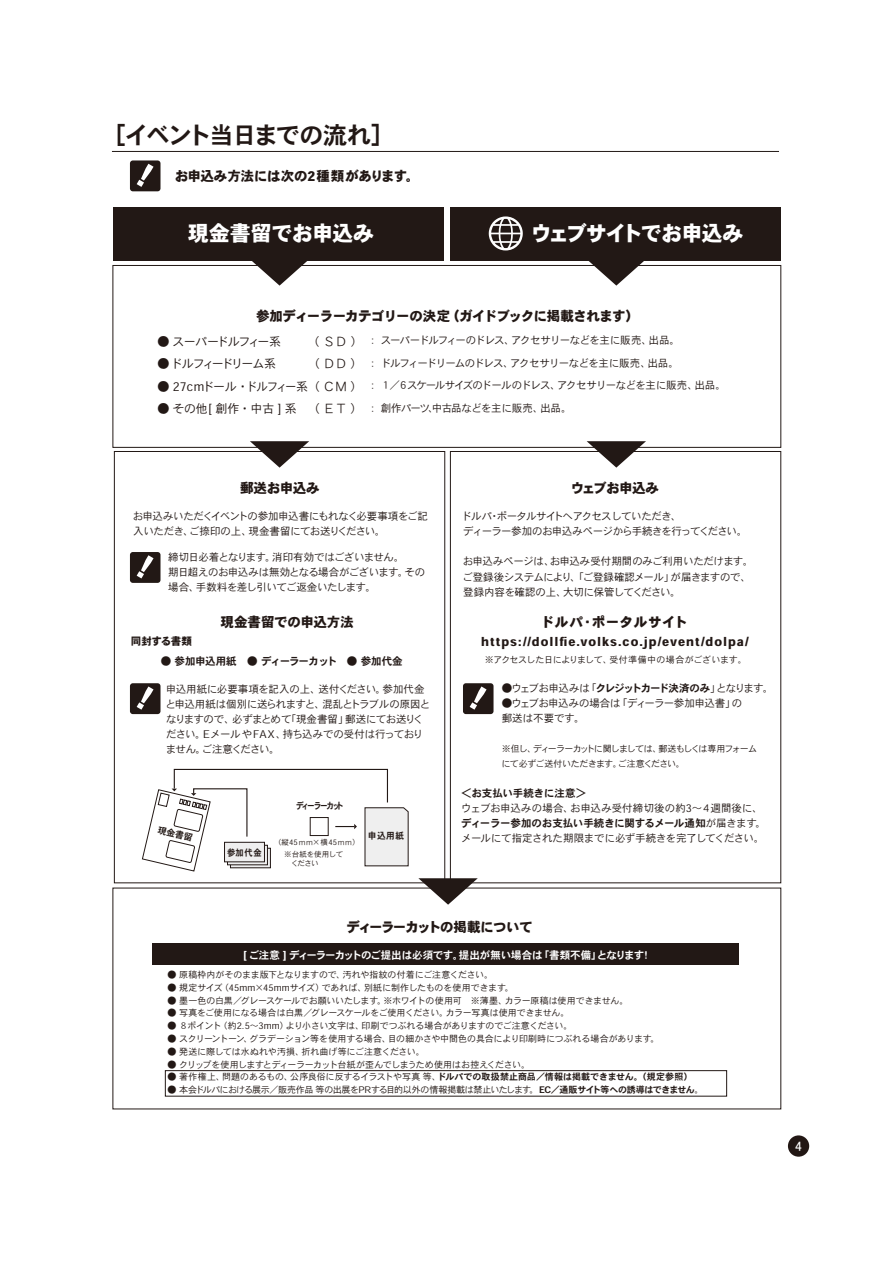
<style>
.page{position:relative;width:893px;height:1263px;background:#fff}
.page>*{position:absolute;margin:0;border:0;box-sizing:border-box;transform-origin:0 0}
.t1{font:24px "Heisei Kaku Go Std W7";letter-spacing:-.085em;color:#221815}
.t2{font:21px "Heisei Kaku Go Std W9";letter-spacing:-.035em;color:#fff}
.t3{font:21px "Heisei Kaku Go Std W9";letter-spacing:-.015em;color:#fff}
.t4{font:13.5px "Heisei Kaku Go Std W9";letter-spacing:-.05em;color:#221815}
.t5{font:13.5px "Heisei Kaku Go Std W9";letter-spacing:-.01em;color:#221815}
.t6{font:13.5px "Heisei Kaku Go Std W9";letter-spacing:-.075em;color:#221815}
.t7{font:13.5px "Heisei Kaku Go Std W9";letter-spacing:-.03em;color:#221815}
.t8{font:13.5px "Heisei Kaku Go Std W9";letter-spacing:.04em;color:#221815}
.t9{font:13.5px "Heisei Kaku Go Std W9";color:#221815}
.t10{font:13.5px "MS P Gothic";color:#fff}
.t11{font:12px/22.5px "Heisei Kaku Go Std W3";letter-spacing:-.075em;color:#221815}
.t12{font:12px "Heisei Kaku Go Std W9";letter-spacing:.08em;color:#221815}
.t13{font:12px "Heisei Kaku Go Std W3";letter-spacing:-.15em;color:#221815}
.t14{font:10.5px/15px "Heisei Kaku Go Std W3";letter-spacing:-.03em;color:#221815}
.t15{font:10.5px/15px "Heisei Kaku Go Std W3";letter-spacing:-.05em;color:#221815}
.t16{font:10.5px/22.5px "Heisei Kaku Go Std W3";letter-spacing:-.07em;color:#221815}
.t17{font:10.5px/15px "Heisei Kaku Go Std W3";letter-spacing:-.075em;color:#221815}
.t18{font:10.5px "Heisei Kaku Go Std W7";letter-spacing:-.03em;color:#fff}
.t19{font:10.5px "Heisei Kaku Go Std W3";letter-spacing:.005em;color:#221815}
.t20{font:10.5px "Heisei Kaku Go Std W7";letter-spacing:-.015em;color:#221815}
.t21{font:10.5px "Heisei Kaku Go Std W3";letter-spacing:-.085em;color:#221815}
.t22{font:10.5px "Heisei Kaku Go Std W7";letter-spacing:-.04em;color:#221815}
.t23{font:10.5px "Heisei Kaku Go Std W7";letter-spacing:.005em;color:#221815}
.t24{font:10.5px "Heisei Kaku Go Std W9";letter-spacing:-.04em;color:#221815}
.t25{font:9px "Heisei Kaku Go Std W3";letter-spacing:-.03em;color:#221815}
.t26{font:9px "Heisei Kaku Go Std W3";letter-spacing:-.05em;color:#221815}
.t27{font:9px/15px "Heisei Kaku Go Std W3";letter-spacing:-.085em;color:#221815}
.t28{font:9px "Heisei Kaku Go Std W3";letter-spacing:-.01em;color:#221815}
.t29{font:9px "Heisei Kaku Go Std W7";letter-spacing:-.245em;color:#221815;scale:.85 1}
.t30{font:9px "Heisei Kaku Go Std W7";letter-spacing:-.125em;color:#221815;scale:.96 1}
.t31{font:9px "Heisei Kaku Go Std W7";letter-spacing:-.125em;color:#221815;scale:.92 1}
.t32{font:9px "Heisei Kaku Go Std W7";letter-spacing:-.125em;color:#221815}
.t33{font:7.5px "Heisei Kaku Go Std W3";letter-spacing:.02em;color:#221815}
.t34{font:7.5px/9px "Heisei Kaku Go Std W3";letter-spacing:-.05em;color:#221815}
.s1{font-family:"Heisei Kaku Go Std W7"}
.s2{font-family:"Heisei Kaku Go Std W3"}
</style>
<div class="page">
<div style="left:788px;top:1135px;width:21px;height:22px;background:#221714;border-radius:50%"></div>
<hr style="left:112px;top:151px;width:667px;height:1px;background:#221815">
<div style="left:113px;top:207px;width:330px;height:53px;background:#221815"></div>
<div style="left:113px;top:265px;width:668px;height:183px;border:1px solid #221815"></div>
<div style="left:450px;top:207px;width:331px;height:53px;background:#221815"></div>
<svg style="left:250px;top:260px;width:59px;height:26px"></svg>
<svg style="left:587px;top:260px;width:59px;height:26px"></svg>
<svg style="left:250px;top:441px;width:59px;height:27px"></svg>
<svg style="left:587px;top:441px;width:59px;height:27px"></svg>
<div style="left:130px;top:552px;width:30px;height:31px;background:#221815;border-radius:3px"></div>
<svg style="left:137px;top:555px;width:17px;height:23px"></svg>
<div style="left:130px;top:160px;width:30px;height:31px;background:#221815;border-radius:3px"></div>
<svg style="left:137px;top:164px;width:17px;height:23px"></svg>
<div style="left:463px;top:683px;width:30px;height:31px;background:#221815;border-radius:3px"></div>
<svg style="left:470px;top:686px;width:17px;height:24px"></svg>
<div style="left:130px;top:683px;width:30px;height:31px;background:#221815;border-radius:3px"></div>
<svg style="left:137px;top:686px;width:17px;height:24px"></svg>
<svg style="left:418px;top:878px;width:60px;height:27px"></svg>
<svg style="left:142px;top:768px;width:267px;height:103px"></svg>
<div style="left:153px;top:944px;width:586px;height:21px;background:#221815"></div>
<div style="left:165px;top:1070px;width:562px;height:26px;border:1px solid #221815"></div>
<svg style="left:489px;top:216px;width:34px;height:34px"></svg>
<h1 class="t1" style="left:102px;top:120px;width:293px">［イベント当日までの流れ］</h1>
<h3 class="t5" style="left:175px;top:167px;width:246px">お申込み方法には次の2種類があります。</h3>
<h2 class="t3" style="left:188px;top:220px;width:188px">現金書留でお申込み</h2>
<h2 class="t2" style="left:531px;top:220px;width:214px">ウェブサイトでお申込み</h2>
<h3 class="t4" style="left:256px;top:307px;width:384px">参加ディーラーカテゴリーの決定（ガイドブックに掲載されます）</h3>
<h3 class="t11" style="left:157px;top:330px;width:125px">● スーパードルフィー系</h3>
<h3 class="t13" style="left:157px;top:356px;width:120px">● ドルフィードリーム系</h3>
<h3 class="t11" style="left:157px;top:375px;width:206px">● 27c mドール・ドルフィー系（ＣＭ ）</h3>
<h3 class="t11" style="left:157px;top:397px;width:141px">● その他[ 創作・中古 ] 系</h3>
<p class="t16" style="left:367px;top:329px;width:360px">： スーパードルフィーのドレス、アクセサリーなどを主に販売、出品。<br>： ドルフィードリームのドレス、アクセサリーなどを主に販売、出品。<br>： １／６スケールサイズのドールのドレス、アクセサリーなどを主に販売、出品。： 創作パーツ、中古品などを主に販売、出品。</p>
<h3 class="t11" style="left:308px;top:330px;width:56px">（ＳＤ ）（ ＤＤ ）</h3>
<h3 class="t11" style="left:308px;top:397px;width:56px">（ ＥＴ ）</h3>
<h3 class="t7" style="left:240px;top:479px;width:81px">郵送お申込み</h3>
<h3 class="t7" style="left:571px;top:479px;width:90px">ウェブお申込み</h3>
<p class="t15" style="left:133px;top:509px;width:297px">お申込みいただくイベントの参加申込書にもれなく必要事項をご記入いただき、ご捺印の上、現金書留にてお送りください。</p>
<p class="t15" style="left:168px;top:549px;width:259px">締切日必着となります。消印有効ではございません。<br>期日超えのお申込みは無効となる場合がございます。その場合、手数料を差し引いてご返金いたします。</p>
<p class="t17" style="left:462px;top:509px;width:287px">ドルパ・ポータルサイトへアクセスしていただき、<br>ディーラー参加のお申込みページから手続きを行ってください。</p>
<p class="t14" style="left:462px;top:554px;width:292px">お申込みページは、お申込み受付期間のみご利用いただけます。ご登録後システムにより、「ご登録確認メール」が届きますので、登録内容を確認の上、大切に保管してください。</p>
<h3 class="t9" style="left:220px;top:613px;width:135px">現金書留での申込方法</h3>
<p class="t24" style="left:131px;top:634px;width:62px">同封する書類</p>
<p class="t22" style="left:161px;top:654px;width:243px">● 参加申込用紙　● ディーラーカット　● 参加代金</p>
<h3 class="t8" style="left:541px;top:613px;width:148px">ドルパ・ポータルサイト</h3>
<h3 class="t12" style="left:481px;top:634px;width:269px">https://dollfie.volks.co.jp/event/dolpa/</h3>
<p class="t25" style="left:485px;top:654px;width:263px">※アクセスした日によりまして、受付準備中の場合がございます。</p>
<p class="t14" style="left:165px;top:681px;width:267px">申込用紙に必要事項を記入の上、送付ください。参加代金と申込用紙は個別に送られますと、混乱とトラブルの原因となりますので、必ずまとめて「現金書留」郵送にてお送りください。EメールやFAX、持ち込みでの受付は行っておりません。ご注意ください。</p>
<p class="t21" style="left:502px;top:682px;width:273px">●ウェブお申込みは「<span class="s1">クレジットカード決済のみ</span>」となります。</p>
<p class="t14" style="left:502px;top:696px;width:242px">●ウェブお申込みの場合は「ディーラー参加申込書」の郵送は不要です。</p>
<p class="t27" style="left:501px;top:742px;width:257px">※但し、ディーラーカットに関しましては、郵送もしくは専用フォームにて必ずご送付いただきます。ご注意ください。</p>
<p class="t32" style="left:159px;top:824px;width:37px;rotate:13deg">現金書留</p>
<p class="t31" style="left:227px;top:847px;width:39px">参加代金</p>
<p class="t29" style="left:296px;top:801px;width:58px">ディーラーカット</p>
<p class="t33" style="left:274px;top:837px;width:87px">（縦45ｍｍ×横45ｍｍ）</p>
<p class="t34" style="left:284px;top:850px;width:61px">※台紙を使用して　ください</p>
<p class="t30" style="left:368px;top:830px;width:39px">申込用紙</p>
<p class="t23" style="left:461px;top:786px;width:126px">＜お支払い手続きに注意＞</p>
<p class="t19" style="left:461px;top:801px;width:303px">ウェブお申込みの場合、お申込み受付締切後の約3～４週間後に、</p>
<p class="t20" style="left:461px;top:816px;width:306px">ディーラー参加のお支払い手続きに関するメール通知<span class="s2">が届きます。</span></p>
<p class="t14" style="left:461px;top:830px;width:305px">メールにて指定された期限までに必ず手続きを完了してください。</p>
<h3 class="t6" style="left:347px;top:918px;width:188px">ディーラーカットの掲載について</h3>
<p class="t18" style="left:243px;top:949px;width:410px">[ ご注意 ] ディーラーカットのご提出は必須です。提出が無い場合は「書類不備」となります！</p>
<p class="t25" style="left:168px;top:969px;width:327px">● 原稿枠内がそのまま版下となりますので、汚れや指紋の付着にご注意ください。</p>
<p class="t28" style="left:168px;top:982px;width:348px">● 規定サイズ（45mm×45mmサイズ）であれば、別紙に制作したものを使用できます。</p>
<p class="t25" style="left:168px;top:994px;width:462px">● 墨一色の白黒／グレースケールでお願いいたします。※ホワイトの使用可　※薄墨、カラー原稿は使用できません。</p>
<p class="t25" style="left:168px;top:1007px;width:403px">● 写真をご使用になる場合は白黒／グレースケールをご使用ください。カラー写真は使用できません。</p>
<p class="t25" style="left:168px;top:1020px;width:406px">● ８ポイント（約2.5～3mm）より小さい文字は、印刷でつぶれる場合がありますのでご注意ください。</p>
<p class="t25" style="left:168px;top:1033px;width:493px">● スクリーントーン、グラデーション等を使用する場合、目の細かさや中間色の具合により印刷時につぶれる場合があります。</p>
<p class="t25" style="left:168px;top:1045px;width:259px">● 発送に際しては水ぬれや汚損、折れ曲げ等にご注意ください。</p>
<p class="t26" style="left:168px;top:1058px;width:364px">● クリップを使用しますとディーラーカット台紙が歪んでしまうため使用はお控えください。</p>
<p class="t25" style="left:168px;top:1071px;width:526px">● 著作権上、問題のあるもの、公序良俗に反するイラストや写真 等、<span class="s1">ドルパでの取扱禁止商品／情報は掲載できません。（規定参照）</span></p>
<p class="t26" style="left:168px;top:1084px;width:537px">● 本会ドルパにおける展示／販売作品 等の出展をPRする目的以外の情報掲載は禁止いたします。 <span class="s1">EC／通販サイト等への誘導はできません</span>。</p>
<h3 class="t10" style="left:795px;top:1139px;width:8px">4</h3>
</div>
